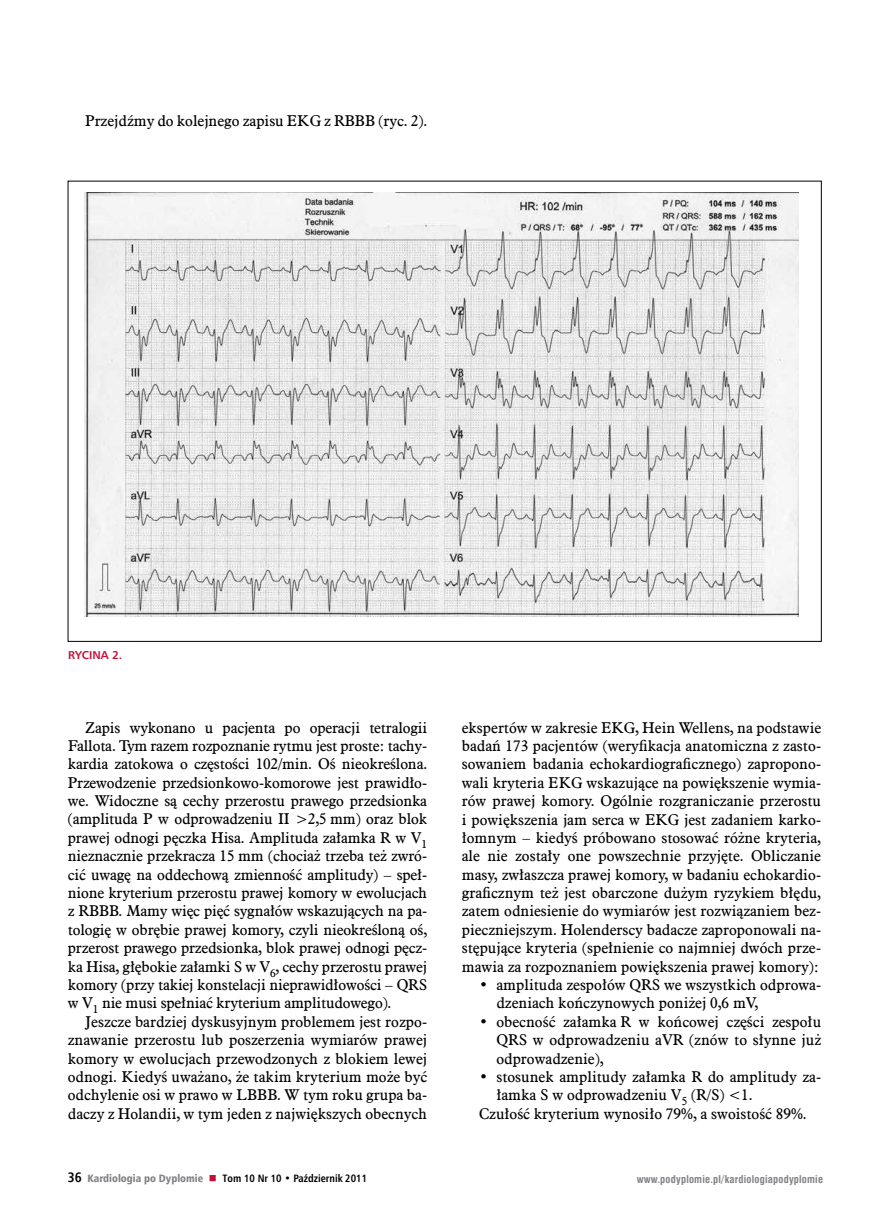
<style>
.page{position:relative;width:889px;height:1217px;background:#fff}
.page>*{position:absolute;margin:0;border:0;box-sizing:border-box;transform-origin:0 0}
.t1{font:15.3px/18.5px "Aldine 721 EU";color:#000;text-align:justify}
.t2{font:700 11.4px "Humnst 777 EU";color:#c41039}
.t3{font:700 10.65px "Humnst 777 Cn EU";color:#000}
.t4{font:700 10.5px "Swis 721 Cn EU";letter-spacing:.02em;color:#808285}
.s1{font-size:13.8px}
.s2{font-family:"Humnst 777 Blk Cn EU";font-weight:400;color:#808285}
.s3{color:#c41039}
</style>
<div class="page">
<img style="left:85px;top:192px;width:713px;height:424px">
<p class="t1" style="left:85px;top:112px;width:343px">Przejdźmy do kolejnego zapisu EKG z RBBB (ryc. 2).</p>
<p class="t2" style="left:68px;top:647px;width:56px">RycINA 2.</p>
<p class="t1" style="left:68px;top:718px;width:361px;text-indent:17px">Zapis wykonano u pacjenta po operacji tetralogii Fallota. Tym razem rozpoznanie rytmu jest proste: tachy&shy;kardia zatokowa o częstości 102/min. Oś nieokreślona.<br>Przewodzenie przedsionkowo-komorowe jest prawidło&shy;we. Widoczne są cechy przerostu prawego przedsionka (amplituda P w odprowadzeniu II &gt;2,5 mm) oraz blok prawej odnogi pęczka Hisa. Amplituda załamka R w V<sub>1 </sub>nieznacznie przekracza 15 mm (chociaż trzeba też zwró&shy;cić uwagę na oddechową zmienność amplitudy) – speł&shy;nione kryterium przerostu prawej komory w ewolucjach z RBBB. Mamy więc pięć sygnałów wskazujących na pa&shy;tologię w obrębie prawej komory, czyli nieokreśloną oś, przerost prawego przedsionka, blok prawej odnogi pęcz&shy;ka Hisa, głębokie załamki S w V<sub>6</sub>, cechy przerostu prawej komory (przy takiej konstelacji nieprawidłowości – QRS w V<sub>1</sub> nie musi spełniać kryterium amplitudowego).</p>
<p class="t1" style="left:68px;top:1012px;width:361px;text-indent:17px">Jeszcze bardziej dyskusyjnym problemem jest rozpo&shy;znawanie przerostu lub poszerzenia wymiarów prawej komory w ewolucjach przewodzonych z blokiem lewej odnogi. Kiedyś uważano, że takim kryterium może być odchylenie osi w prawo w LBBB. W tym roku grupa ba&shy;daczy z Holandii, w tym jeden z największych obecnych</p>
<p class="t3" style="left:68px;top:1170px;width:301px"><span class="s1">36</span> <span class="s2">Kardiologia po Dyplomie</span> <span class="s3">■</span> Tom 10 Nr 10 • Październik 2011</p>
<p class="t1" style="left:462px;top:718px;width:361px">ekspertów w zakresie EKG, Hein Wellens, na podstawie badań 173 pacjentów (weryfikacja anatomiczna z zasto&shy;sowaniem badania echokardiograficznego) zapropono&shy;wali kryteria EKG wskazujące na powiększenie wymia&shy;rów prawej komory. Ogólnie rozgraniczanie przerostu i powiększenia jam serca w EKG jest zadaniem karko&shy;łomnym – kiedyś próbowano stosować różne kryteria, ale nie zostały one powszechnie przyjęte. Obliczanie masy, zwłaszcza prawej komory, w badaniu echokardio&shy;graficznym też jest obarczone dużym ryzykiem błędu, zatem odniesienie do wymiarów jest rozwiązaniem bez&shy;pieczniejszym. Holenderscy badacze zaproponowali na&shy;stępujące kryteria (spełnienie co najmniej dwóch prze&shy;mawia za rozpoznaniem powiększenia prawej komory):</p>
<p class="t1" style="left:496px;top:975px;width:326px;text-indent:-17px">• amplituda zespołów QRS we wszystkich odprowa&shy;dzeniach kończynowych poniżej 0,6 mV,</p>
<p class="t1" style="left:496px;top:1012px;width:326px;text-indent:-17px">• obecność załamka R w końcowej części zespołu QRS w odprowadzeniu aVR (znów to słynne już odprowadzenie),</p>
<p class="t1" style="left:479px;top:1067px;width:343px">• stosunek amplitudy załamka R do amplitudy za-</p>
<p class="t1" style="left:496px;top:1086px;width:258px">łamka S w odprowadzeniu V<sub>5</sub> (R/S) &lt;1.</p>
<p class="t1" style="left:479px;top:1104px;width:329px">Czułość kryterium wynosiło 79%, a swoistość 89%.</p>
<p class="t4" style="left:636px;top:1172px;width:188px">www.podyplomie.pl/kardiologiapodyplomie</p>
</div>
